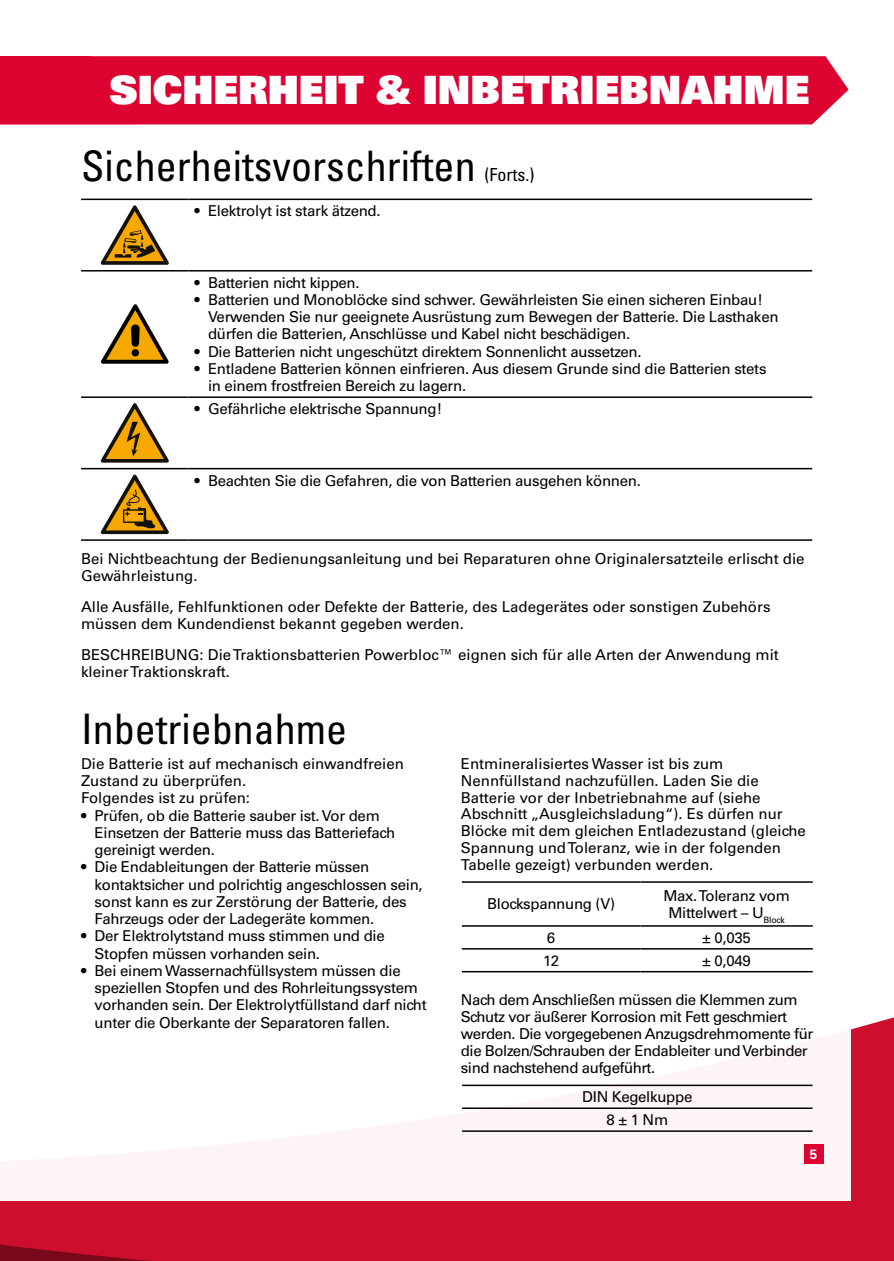
<style>
.page{position:relative;width:894px;height:1261px;background:#fff}
.page>*{position:absolute;margin:0;border:0;box-sizing:border-box;transform-origin:0 0}
.t1{font:condensed 42px "Univers LT Std";color:#000}
.t2{font:39px "Univers LT Std X Black";color:#fff}
.t3{font:condensed 18px "Univers LT Std";color:#000}
.t4{font:15px/17.2px "Univers LT Std";letter-spacing:-.02em;color:#000}
.t5{font:15px/16.8px "Univers LT Std";color:#000}
.t6{font:700 13.5px "Univers LT Std";color:#fff}
</style>
<div class="page">
<div style="left:0;top:1017px;width:893px;height:243px;background:#ce0e2d"></div>
<div style="left:0;top:911px;width:850px;height:289px;background:#fff"></div>
<div style="left:803px;top:1143px;width:20px;height:20px;background:#dd0432"></div>
<div style="left:135px;top:56px;width:713px;height:68px;background:#dd0432"></div>
<div style="left:0;top:56px;width:135px;height:68px;background:#dd0432"></div>
<hr style="left:81px;top:198px;width:107px;height:2px;background:#000">
<hr style="left:188px;top:198px;width:624px;height:2px;background:#000">
<hr style="left:81px;top:270px;width:107px;height:1px;background:#000">
<hr style="left:188px;top:270px;width:624px;height:1px;background:#000">
<hr style="left:81px;top:396px;width:107px;height:2px;background:#000">
<hr style="left:188px;top:396px;width:624px;height:2px;background:#000">
<hr style="left:81px;top:468px;width:107px;height:1px;background:#000">
<hr style="left:188px;top:468px;width:624px;height:1px;background:#000">
<hr style="left:81px;top:539px;width:107px;height:2px;background:#000">
<hr style="left:188px;top:539px;width:624px;height:2px;background:#000">
<svg style="left:101px;top:205px;width:68px;height:60px"></svg>
<svg style="left:101px;top:304px;width:68px;height:60px"></svg>
<svg style="left:101px;top:403px;width:68px;height:59px"></svg>
<svg style="left:101px;top:474px;width:68px;height:60px"></svg>
<hr style="left:461px;top:881px;width:179px;height:1px;background:#000">
<hr style="left:640px;top:881px;width:172px;height:1px;background:#000">
<hr style="left:461px;top:925px;width:179px;height:1px;background:#000">
<hr style="left:640px;top:925px;width:172px;height:1px;background:#000">
<hr style="left:461px;top:948px;width:179px;height:1px;background:#000">
<hr style="left:640px;top:948px;width:172px;height:1px;background:#000">
<hr style="left:461px;top:970px;width:179px;height:2px;background:#000">
<hr style="left:640px;top:970px;width:172px;height:2px;background:#000">
<hr style="left:462px;top:1084px;width:350px;height:2px;background:#000">
<hr style="left:462px;top:1107px;width:350px;height:1px;background:#000">
<hr style="left:462px;top:1130px;width:350px;height:1px;background:#000">
<h2 class="t2" style="left:109px;top:65px;width:701px">SICHERHEIT &amp; INBETRIEBNAHME</h2>
<h1 class="t1" style="left:81px;top:140px;width:396px">Sicherheitsvorschriften</h1>
<p class="t4" style="left:194px;top:202px;width:187px">• Elektrolyt ist stark ätzend.</p>
<p class="t3" style="left:484px;top:163px;width:51px">(Forts.)</p>
<p class="t4" style="left:194px;top:274px;width:166px">• Batterien nicht kippen.</p>
<p class="t4" style="left:208px;top:291px;width:572px;text-indent:-14px">• Batterien und Monoblöcke sind schwer. Gewährleisten Sie einen sicheren Einbau!<br>Verwenden Sie nur geeignete Ausrüstung zum Bewegen der Batterie. Die Lasthaken dürfen die Batterien, Anschlüsse und Kabel nicht beschädigen.</p>
<p class="t4" style="left:194px;top:343px;width:448px">• Die Batterien nicht ungeschützt direktem Sonnenlicht aussetzen.</p>
<p class="t4" style="left:208px;top:360px;width:559px;text-indent:-14px">• Entladene Batterien können einfrieren. Aus diesem Grunde sind die Batterien stets in einem frostfreien Bereich zu lagern.</p>
<p class="t4" style="left:194px;top:400px;width:249px">• Gefährliche elektrische Spannung!</p>
<p class="t4" style="left:194px;top:471px;width:447px">• Beachten Sie die Gefahren, die von Batterien ausgehen können.</p>
<p class="t5" style="left:81px;top:550px;width:724px;line-height:17.2px">Bei Nichtbeachtung der Bedienungsanleitung und bei Reparaturen ohne Originalersatzteile erlischt die<br>Gewährleistung.</p>
<p class="t5" style="left:81px;top:598px;width:691px;line-height:17.2px">Alle Ausfälle, Fehlfunktionen oder Defekte der Batterie, des Ladegerätes oder sonstigen Zubehörs müssen dem Kundendienst bekannt gegeben werden.</p>
<p class="t5" style="left:81px;top:646px;width:699px;line-height:17.2px">BESCHREIBUNG: Die Traktionsbatterien Powerbloc™ eignen sich für alle Arten der Anwendung mit kleiner Traktionskraft.</p>
<h1 class="t1" style="left:81px;top:702px;width:267px">Inbetriebnahme</h1>
<p class="t5" style="left:81px;top:755px;width:324px;line-height:17.2px">Die Batterie ist auf mechanisch einwandfreien<br>Zustand zu überprüfen.<br>Folgendes ist zu prüfen:</p>
<p class="t4" style="left:94px;top:806px;width:302px;text-indent:-14px">• Prüfen, ob die Batterie sauber ist. Vor dem<br>Einsetzen der Batterie muss das Batteriefach gereinigt werden.</p>
<p class="t4" style="left:94px;top:858px;width:329px;text-indent:-14px">• Die Endableitungen der Batterie müssen kontaktsicher und polrichtig angeschlossen sein, sonst kann es zur Zerstörung der Batterie, des Fahrzeugs oder der Ladegeräte kommen.</p>
<p class="t4" style="left:94px;top:927px;width:291px;text-indent:-14px">• Der Elektrolytstand muss stimmen und die<br>Stopfen müssen vorhanden sein.</p>
<p class="t4" style="left:94px;top:962px;width:333px;text-indent:-14px">• Bei einem Wassernachfüllsystem müssen die speziellen Stopfen und des Rohrleitungssystem vorhanden sein. Der Elektrolytfüllstand darf nicht unter die Oberkante der Separatoren fallen.</p>
<p class="t5" style="left:460px;top:755px;width:346px">Entmineralisiertes Wasser ist bis zum Nennfüllstand nachzufüllen. Laden Sie die Batterie vor der Inbetriebnahme auf (siehe Abschnitt „Ausgleichsladung“). Es dürfen nur Blöcke mit dem gleichen Entladezustand (gleiche Spannung und Toleranz, wie in der folgenden Tabelle gezeigt) verbunden werden.</p>
<p class="t4" style="left:487px;top:895px;width:129px">Blockspannung (V)</p>
<p class="t4" style="left:663px;top:886px;width:128px;text-align:center">Max. Toleranz vom<br>Mittelwert – U<sub>Block</sub></p>
<p class="t4" style="left:546px;top:928px;width:10px">6</p>
<p class="t4" style="left:702px;top:928px;width:50px">± 0,035</p>
<p class="t4" style="left:543px;top:951px;width:18px">12</p>
<p class="t4" style="left:702px;top:951px;width:50px">± 0,049</p>
<p class="t4" style="left:460px;top:991px;width:354px">Nach dem Anschließen müssen die Klemmen zum Schutz vor äußerer Korrosion mit Fett geschmiert werden. Die vorgegebenen Anzugsdrehmomente für die Bolzen/Schrauben der Endableiter und Verbinder sind nachstehend aufgeführt.</p>
<p class="t4" style="left:582px;top:1085px;width:111px;line-height:22.8px;text-align:center">DIN Kegelkuppe<br>8 ± 1 Nm</p>
<p class="t6" style="left:809px;top:1145px;width:9px">5</p>
</div>
